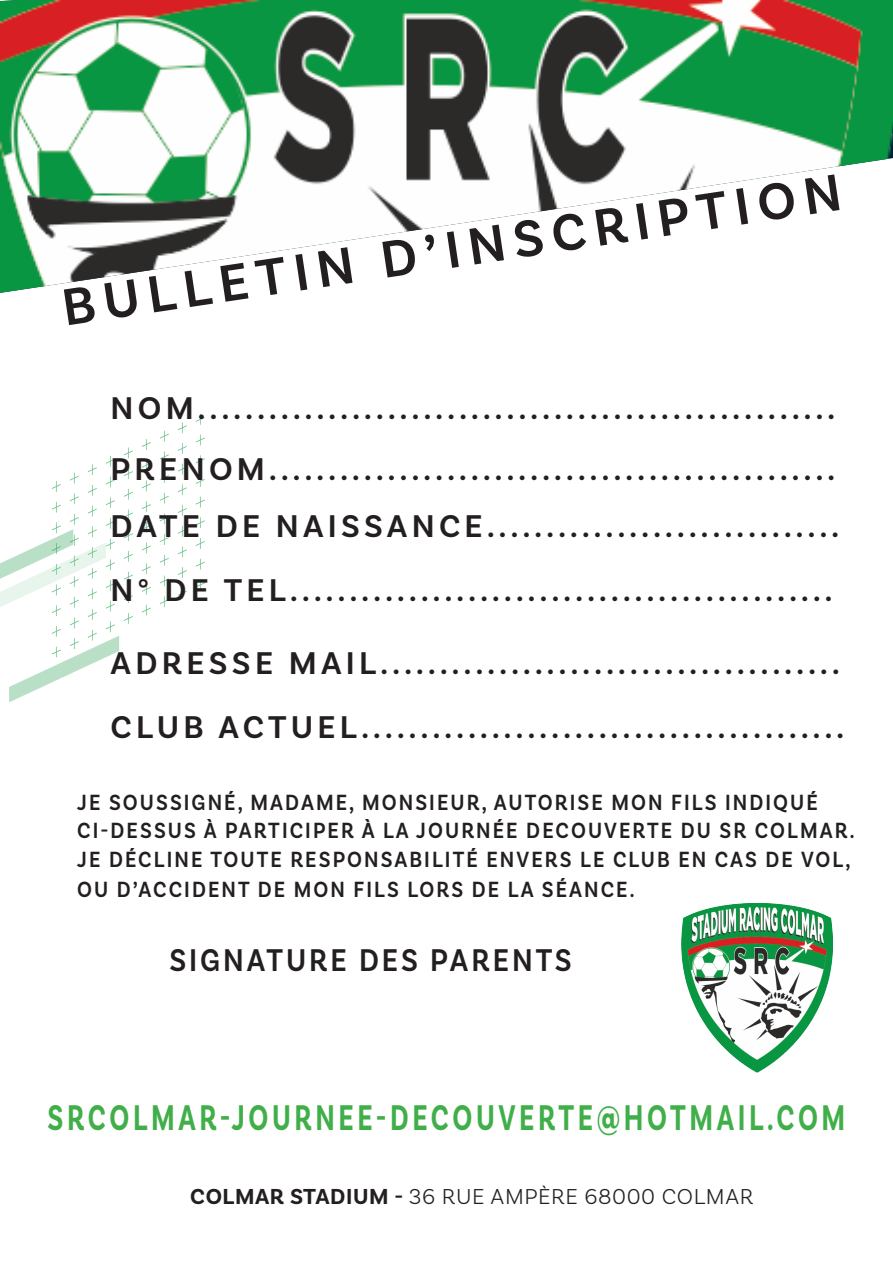
<style>
.page{position:relative;width:893px;height:1263px;background:#fff}
.page>*{position:absolute;margin:0;border:0;box-sizing:border-box;transform-origin:0 0}
.t1{font:600 54.45px "Basic Sans";color:#231f20}
.t2{font:700 37.5px "Basic Sans";letter-spacing:.13em;color:#40ae49;scale:.74 1}
.t3{font:600 33px "Basic Sans";letter-spacing:.13em;color:#231f20}
.t4{font:600 33px "Basic Sans";letter-spacing:.1em;color:#231f20;scale:.9 1}
.t5{font:600 23.1px/28.5px "Basic Sans";letter-spacing:.1em;color:#231f20;scale:.9 1}
.t6{font:300 22.8px "Basic Sans";letter-spacing:.025em;color:#231f20}
.s1{font-weight:700}
</style>
<div class="page">
<svg style="left:160px;top:430px;width:9px;height:33px"></svg>
<svg style="left:160px;top:472px;width:9px;height:11px"></svg>
<svg style="left:160px;top:492px;width:9px;height:33px"></svg>
<svg style="left:160px;top:534px;width:9px;height:11px"></svg>
<svg style="left:160px;top:554px;width:9px;height:33px"></svg>
<svg style="left:160px;top:596px;width:9px;height:11px"></svg>
<svg style="left:178px;top:422px;width:9px;height:12px"></svg>
<svg style="left:178px;top:443px;width:9px;height:11px"></svg>
<svg style="left:178px;top:463px;width:9px;height:33px"></svg>
<svg style="left:178px;top:505px;width:9px;height:11px"></svg>
<svg style="left:178px;top:525px;width:9px;height:33px"></svg>
<svg style="left:178px;top:567px;width:9px;height:11px"></svg>
<svg style="left:178px;top:587px;width:9px;height:12px"></svg>
<svg style="left:196px;top:414px;width:9px;height:11px"></svg>
<svg style="left:196px;top:434px;width:9px;height:12px"></svg>
<svg style="left:196px;top:455px;width:9px;height:12px"></svg>
<svg style="left:196px;top:476px;width:9px;height:11px"></svg>
<svg style="left:196px;top:496px;width:9px;height:12px"></svg>
<svg style="left:196px;top:517px;width:9px;height:12px"></svg>
<svg style="left:196px;top:538px;width:9px;height:11px"></svg>
<svg style="left:196px;top:558px;width:9px;height:33px"></svg>
<svg style="left:0;top:439px;width:151px;height:263px"></svg>
<img style="left:0;top:0;width:893px;height:293px">
<img style="left:681px;top:903px;width:152px;height:169px">
<p class="t1" style="left:58px;top:279px;width:788px;rotate:-9deg">BULLETIN D’INSCRIPTION</p>
<p class="t3" style="left:111px;top:388px;width:726px">NOM......................................................</p>
<p class="t3" style="left:111px;top:449px;width:726px">PRENOM................................................</p>
<p class="t3" style="left:111px;top:506px;width:730px">DATE DE NAISSANCE..............................</p>
<p class="t3" style="left:111px;top:570px;width:723px">N° DE TEL..............................................</p>
<p class="t3" style="left:111px;top:643px;width:731px">ADRESSE MAIL.......................................</p>
<p class="t3" style="left:111px;top:707px;width:735px">CLUB ACTUEL.........................................</p>
<p class="t5" style="left:77px;top:788px;width:865px">JE SOUSSIGNÉ, MADAME, MONSIEUR, AUTORISE MON FILS INDIQUÉ<br>CI-DESSUS À PARTICIPER À LA JOURNÉE DECOUVERTE DU SR COLMAR.</p>
<p class="t5" style="left:77px;top:845px;width:861px">JE DÉCLINE TOUTE RESPONSABILITÉ ENVERS LE CLUB EN CAS DE VOL,</p>
<p class="t5" style="left:77px;top:875px;width:621px">OU D’ACCIDENT DE MON FILS LORS DE LA SÉANCE.</p>
<p class="t4" style="left:169px;top:940px;width:449px">SIGNATURE DES PARENTS</p>
<p class="t2" style="left:48px;top:1094px;width:1079px">SRCOLMAR-JOURNEE-DECOUVERTE@HOTMAIL.COM</p>
<p class="t6" style="left:190px;top:1182px;width:564px"><span class="s1">COLMAR STADIUM -</span> 36 RUE AMPÈRE 68000 COLMAR</p>
</div>
